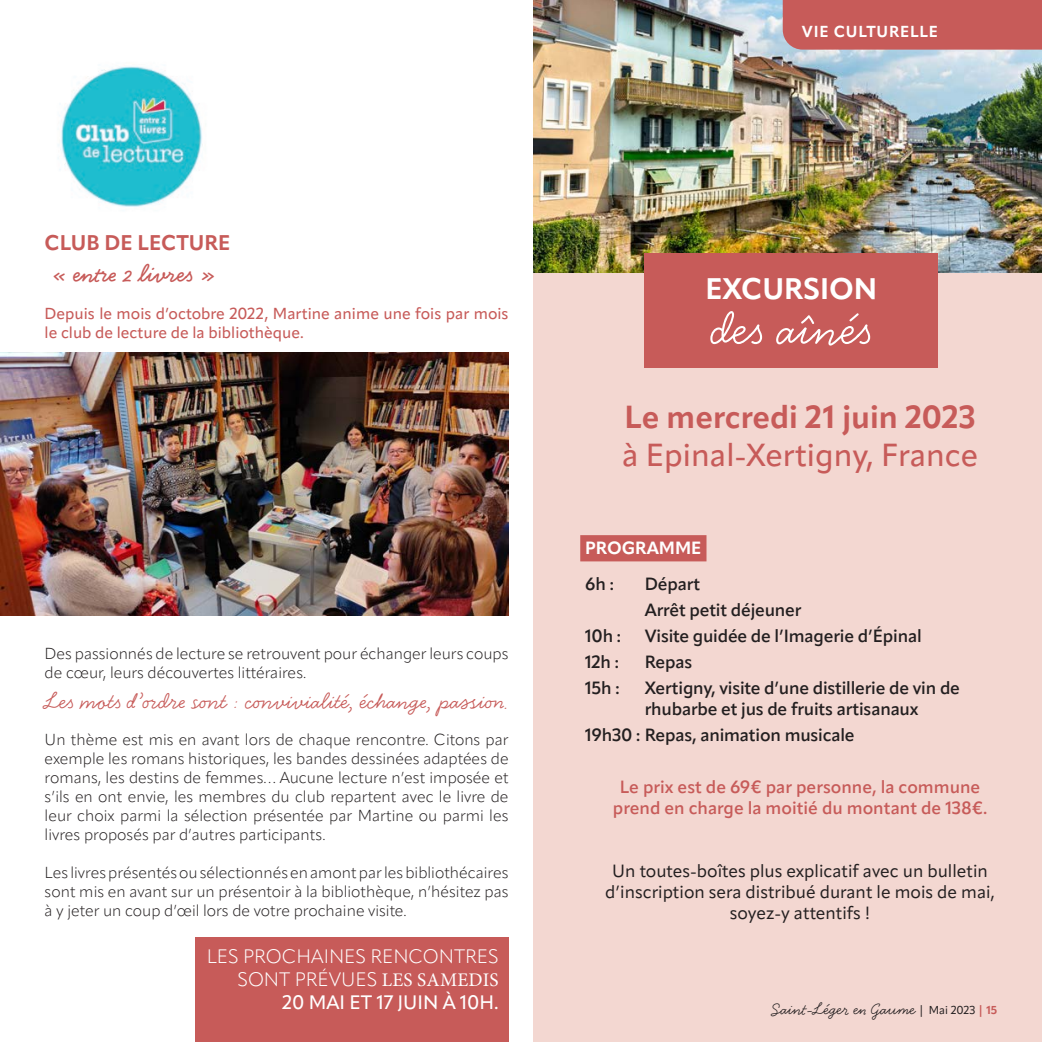
<style>
.page{position:relative;width:1042px;height:1042px;background:#fff}
.page>*{position:absolute;margin:0;border:0;box-sizing:border-box;transform-origin:0 0}
.t1{font:52.5px "Handsome Pro";color:#fff}
.t2{font:500 31.5px "Apparat";color:#c75b59}
.t3{font:700 31.5px "Apparat";color:#c75b59}
.t4{font:700 29.4px "Apparat";color:#fff}
.t5{font:700 26.25px "Handsome Pro";color:#c75b59}
.t6{font:24.5px "Handsome Pro";color:#c75b59}
.t7{font:700 21px "Apparat";color:#c75b59}
.t8{font:300 19.25px/23.1px "Apparat";color:#fff;text-align:right}
.t9{font:17.68px "Handsome Pro";color:#231f20}
.t10{font:600 17.5px/25.9px "Apparat";letter-spacing:-.01em;color:#231f20}
.t11{font:17.5px/21px "Apparat";color:#231f20;text-align:center}
.t12{font:600 17.5px/21px "Apparat";color:#c75b59;text-align:center}
.t13{font:700 17.5px "Apparat";color:#fff}
.t14{font:300 15.75px/18.9px "Apparat";color:#231f20;text-align:justify}
.t15{font:500 15.75px/18.9px "Apparat";color:#c75b59}
.t16{font:700 15.75px "Apparat";letter-spacing:.05em;color:#fff}
.s1{font-family:"Minion Pro";font-weight:400}
.s2{font-weight:500}
.s3{font-family:"Apparat";font-size:11.38px}
.s4{font-family:"Apparat";font-weight:700;font-size:11.38px;color:#c75b59}
</style>
<div class="page">
<div style="left:533px;top:0;width:509px;height:1042px;background:#f3d7d1"></div>
<img style="left:533px;top:0;width:509px;height:272px">
<div style="left:645px;top:253px;width:293px;height:114px;background:#c75b59"></div>
<div style="left:580px;top:535px;width:126px;height:26px;background:#c75b59"></div>
<img style="left:58px;top:66px;width:144px;height:141px">
<div style="left:195px;top:938px;width:313px;height:104px;background:#c75b59"></div>
<img style="left:0;top:353px;width:508px;height:262px">
<div style="left:783px;top:0;width:259px;height:50px;background:#c75b59"></div>
<p class="t16" style="left:802px;top:22px;width:138px">VIE CULTURELLE</p>
<h3 class="t7" style="left:45px;top:229px;width:187px">CLUB DE LECTURE</h3>
<h3 class="t5" style="left:52px;top:258px;width:165px">« entre 2 livres »</h3>
<p class="t15" style="left:45px;top:304px;width:465px">Depuis le mois d’octobre 2022, Martine anime une fois par mois le club de lecture de la bibliothèque.</p>
<p class="t14" style="left:45px;top:644px;width:465px">Des passionnés de lecture se retrouvent pour échanger leurs coups de cœur, leurs découvertes littéraires.</p>
<h3 class="t6" style="left:45px;top:686px;width:465px">Les mots d’ordre sont : convivialité, échange, passion.</h3>
<p class="t14" style="left:45px;top:730px;width:465px">Un thème est mis en avant lors de chaque rencontre. Citons par exemple les romans historiques, les bandes dessinées adaptées de romans, les destins de femmes… Aucune lecture n’est imposée et s’ils en ont envie, les membres du club repartent avec le livre de leur choix parmi la sélection présentée par Martine ou parmi les livres proposés par d’autres participants.</p>
<p class="t14" style="left:45px;top:863px;width:465px">Les livres présentés ou sélectionnés en amont par les bibliothécaires sont mis en avant sur un présentoir à la bibliothèque, n’hésitez pas à y jeter un coup d’œil lors de votre prochaine visite.</p>
<p class="t8" style="left:207px;top:944px;width:293px">LES PROCHAINES RENCONTRES<br>SONT PRÉVUES <span class="s1">LES SAMEDIS<br></span><span class="s2">20 MAI ET 17 JUIN À 10H.</span></p>
<h3 class="t4" style="left:705px;top:271px;width:173px">EXCURSION</h3>
<h1 class="t1" style="left:711px;top:298px;width:163px">des aînés</h1>
<h2 class="t3" style="left:624px;top:398px;width:353px">Le mercredi 21 juin 2023</h2>
<h2 class="t2" style="left:622px;top:436px;width:357px">à Epinal-Xertigny, France</h2>
<p class="t13" style="left:585px;top:537px;width:118px">PROGRAMME</p>
<p class="t10" style="left:585px;top:571px;width:30px">6h :</p>
<p class="t10" style="left:645px;top:571px;width:158px">Départ<br>Arrêt petit déjeuner</p>
<p class="t10" style="left:585px;top:623px;width:37px">10h :</p>
<p class="t10" style="left:645px;top:623px;width:278px">Visite guidée de l’Imagerie d’Épinal</p>
<p class="t10" style="left:585px;top:648px;width:35px">12h :</p>
<p class="t10" style="left:645px;top:648px;width:49px">Repas</p>
<p class="t10" style="left:585px;top:674px;width:36px">15h :</p>
<p class="t10" style="left:645px;top:677px;width:317px;line-height:21px">Xertigny, visite d’une distillerie de vin de rhubarbe et jus de fruits artisanaux</p>
<p class="t10" style="left:585px;top:721px;width:271px">19h30 : Repas, animation musicale</p>
<p class="t12" style="left:613px;top:776px;width:376px">Le prix est de 69€ par personne, la commune prend en charge la moitié du montant de 138€.</p>
<p class="t11" style="left:605px;top:860px;width:391px">Un toutes-boîtes plus explicatif avec un bulletin d’inscription sera distribué durant le mois de mai, soyez-y attentifs !</p>
<p class="t9" style="left:771px;top:999px;width:228px">Saint-Léger en Gaume <span class="s3">| Mai 2023</span> <span class="s4">| 15</span></p>
</div>
